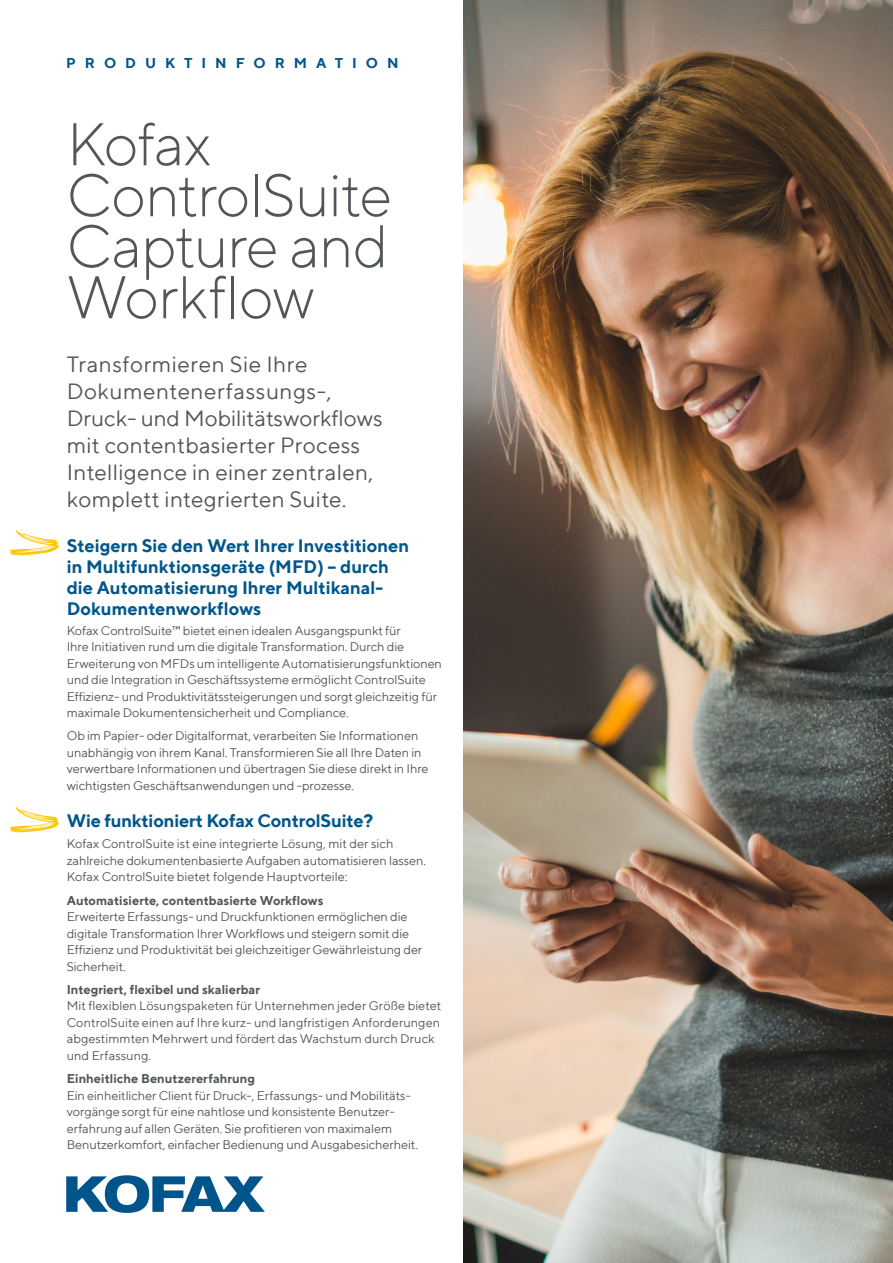
<style>
.page{position:relative;width:893px;height:1263px;background:#fff}
.page>*{position:absolute;margin:0;border:0;box-sizing:border-box;transform-origin:0 0}
._0-TITLE{font:300 60px/51px "TT Norms";letter-spacing:-.015em;color:#535659}
._0-UNDER_TITLE{font:22.5px/27px "TT Norms";letter-spacing:.01em;color:#535659}
._0-BLUE_ALL_CAPS{font:700 18px/21px "TT Norms";color:#00568a}
.document_label{font:700 14.25px "TT Norms";letter-spacing:.63em;color:#00568a}
._0-COPY{font:12.75px/16.5px "TT Norms";letter-spacing:-.01em;color:#535659}
._0-SMALL_BLACK{font:700 12.75px "TT Norms";color:#535659}
</style>
<div class="page">
<img style="left:463px;top:0;width:430px;height:1263px">
<svg style="left:66px;top:1175px;width:199px;height:38px"></svg>
<svg style="left:10px;top:530px;width:49px;height:25px"></svg>
<svg style="left:10px;top:807px;width:49px;height:25px"></svg>
<p class="document_label" style="left:66px;top:54px;width:334px">PRODUKTINFORMATION</p>
<p class="_0-TITLE" style="left:67px;top:117px;width:327px">Kofax<br>ControlSuite<br>Capture and<br>Workflow</p>
<p class="_0-UNDER_TITLE" style="left:67px;top:350px;width:318px">Transformieren Sie Ihre<br>Dokumentenerfassungs-,<br>Druck- und Mobilitätsworkflows mit contentbasierter Process<br>Intelligence in einer zentralen, komplett integrierten Suite.</p>
<p class="_0-BLUE_ALL_CAPS" style="left:67px;top:535px;width:344px">Steigern Sie den Wert Ihrer Investitionen in Multifunktionsgeräte (MFD) – durch die Automatisierung Ihrer Multikanal-Dokumentenworkflows</p>
<p class="_0-COPY" style="left:67px;top:622px;width:377px">Kofax ControlSuite™ bietet einen idealen Ausgangspunkt für<br>Ihre Initiativen rund um die digitale Transformation. Durch die Erweiterung von MFDs um intelligente Automatisierungsfunktionen und die Integration in Geschäftssysteme ermöglicht ControlSuite Effizienz- und Produktivitätssteigerungen und sorgt gleichzeitig für maximale Dokumentensicherheit und Compliance.</p>
<p class="_0-COPY" style="left:67px;top:727px;width:363px">Ob im Papier- oder Digitalformat, verarbeiten Sie Informationen unabhängig von ihrem Kanal. Transformieren Sie all Ihre Daten in verwertbare Informationen und übertragen Sie diese direkt in Ihre wichtigsten Geschäftsanwendungen und -prozesse.</p>
<p class="_0-BLUE_ALL_CAPS" style="left:67px;top:810px;width:308px">Wie funktioniert Kofax ControlSuite?</p>
<p class="_0-COPY" style="left:67px;top:835px;width:361px">Kofax ControlSuite ist eine integrierte Lösung, mit der sich zahlreiche dokumentenbasierte Aufgaben automatisieren lassen.<br>Kofax ControlSuite bietet folgende Hauptvorteile:</p>
<p class="_0-SMALL_BLACK" style="left:67px;top:892px;width:258px">Automatisierte, contentbasierte Workflows</p>
<p class="_0-COPY" style="left:67px;top:908px;width:357px">Erweiterte Erfassungs- und Druckfunktionen ermöglichen die digitale Transformation Ihrer Workflows und steigern somit die Effizienz und Produktivität bei gleichzeitiger Gewährleistung der Sicherheit.</p>
<p class="_0-SMALL_BLACK" style="left:67px;top:981px;width:195px">Integriert, flexibel und skalierbar</p>
<p class="_0-COPY" style="left:67px;top:997px;width:376px">Mit flexiblen Lösungspaketen für Unternehmen jeder Größe bietet ControlSuite einen auf Ihre kurz- und langfristigen Anforderungen abgestimmten Mehrwert und fördert das Wachstum durch Druck und Erfassung.</p>
<p class="_0-SMALL_BLACK" style="left:67px;top:1070px;width:190px">Einheitliche Benutzererfahrung</p>
<p class="_0-COPY" style="left:67px;top:1086px;width:353px">Ein einheitlicher Client für Druck-, Erfassungs- und Mobilitäts&shy;vorgänge sorgt für eine nahtlose und konsistente Benutzer&shy;erfahrung auf allen Geräten. Sie profitieren von maximalem Benutzerkomfort, einfacher Bedienung und Ausgabesicherheit.</p>
</div>
